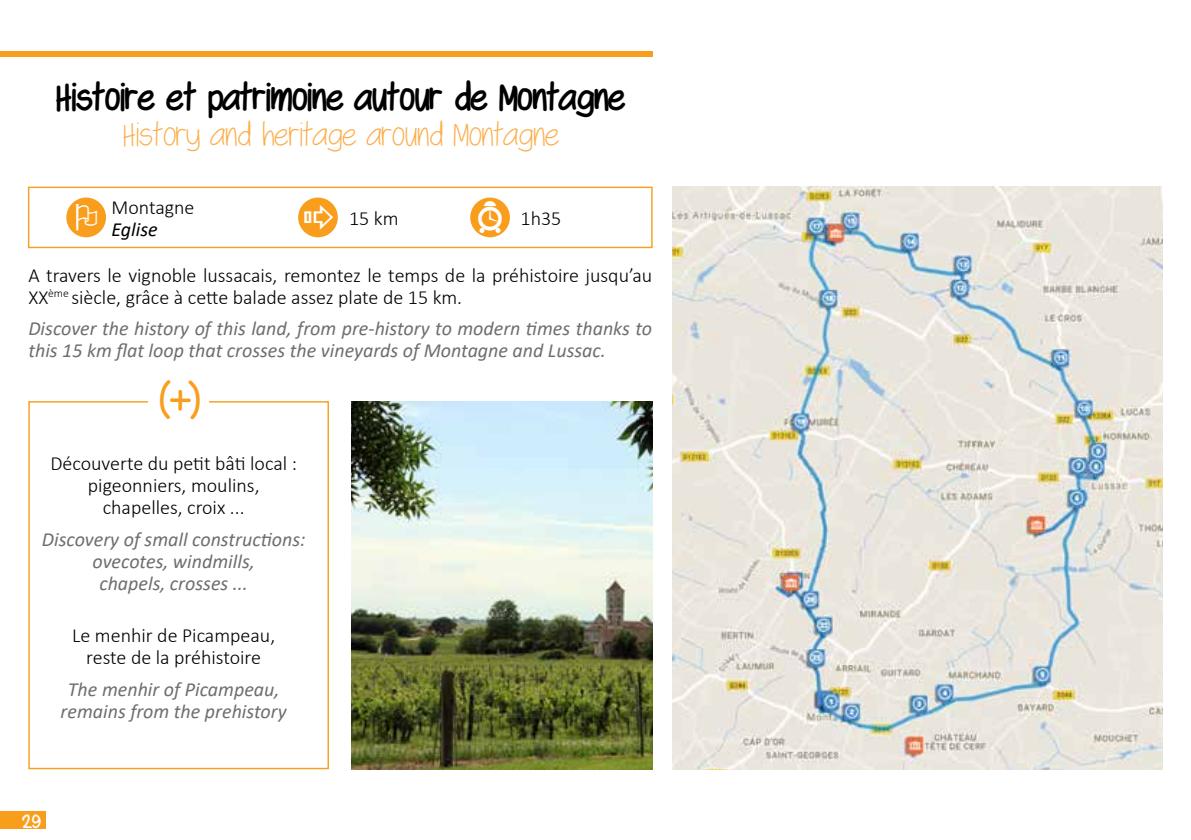
<style>
.page{position:relative;width:1191px;height:840px;background:#fff}
.page>*{position:absolute;margin:0;border:0;box-sizing:border-box;transform-origin:0 0}
.t1{font:700 40px "Swagger";color:#000}
.t2{font:700 40px "Swagger";color:#f99d1c}
.t3{font:40px "Ding Dong Signso'the Times";color:#fff}
.t4{font:300 36px "Swagger";color:#fbae4b}
.t5{font:italic 20px/22px "Calibri";color:#6d6e71;text-align:center}
.t6{font:300 20px/22px "Calibri";color:#000;text-align:center}
.t7{font:italic 20px "Calibri";color:#000}
.t8{font:700 20px "Swagger";color:#fff}
</style>
<div class="page">
<div style="left:0;top:51px;width:652px;height:6px;background:#f99d1c"></div>
<div style="left:0;top:811px;width:45px;height:17px;background:#f99d1c"></div>
<div style="left:28px;top:401px;width:301px;height:367px;border:1px solid #f99d1c"></div>
<div style="left:148px;top:378px;width:61px;height:48px;background:#fff"></div>
<img style="left:351px;top:401px;width:301px;height:367px">
<div style="left:28px;top:186px;width:624px;height:62px;border:1px solid #f99d1c"></div>
<div style="left:298px;top:197px;width:40px;height:40px;background:#f99d1c;border-radius:50%"></div>
<div style="left:470px;top:197px;width:40px;height:40px;background:#f99d1c;border-radius:50%"></div>
<div style="left:66px;top:197px;width:40px;height:40px;background:#f99d1c;border-radius:50%"></div>
<img style="left:673px;top:186px;width:489px;height:582px">
<h1 class="t1" style="left:56px;top:77px;width:570px">Histoire et patrimoine autour de Montagne</h1>
<h2 class="t4" style="left:122px;top:117px;width:437px">History and heritage around Montagne</h2>
<p class="t6" style="left:112px;top:196px;width:84px">Montagne</p>
<p class="t7" style="left:112px;top:215px;width:48px">Eglise</p>
<h1 class="t3" style="left:477px;top:195px;width:27px">?</h1>
<p class="t6" style="left:349px;top:207px;width:51px">15 km</p>
<p class="t6" style="left:520px;top:207px;width:42px">1h35</p>
<p class="t6" style="left:28px;top:264px;width:625px;text-align:left">A travers le vignoble lussacais, remontez le temps de la préhistoire jusqu’au<br>XX<sup>ème</sup> siècle, grâce à cette balade assez plate de 15 km.</p>
<p class="t5" style="left:28px;top:316px;width:625px;text-align:left">Discover the history of this land, from pre-history to modern times thanks to this 15 km flat loop that crosses the vineyards of Montagne and Lussac.</p>
<h1 class="t2" style="left:158px;top:376px;width:42px">(+)</h1>
<p class="t6" style="left:50px;top:452px;width:248px">Découverte du petit bâti local : pigeonniers, moulins, chapelles, croix ...</p>
<p class="t5" style="left:42px;top:527px;width:265px">Discovery of small constructions: ovecotes, windmills,<br>chapels, crosses ...</p>
<p class="t6" style="left:72px;top:624px;width:205px">Le menhir de Picampeau, reste de la préhistoire</p>
<p class="t5" style="left:61px;top:677px;width:228px">The menhir of Picampeau, remains from the prehistory</p>
<p class="t8" style="left:22px;top:810px;width:20px">29</p>
</div>
